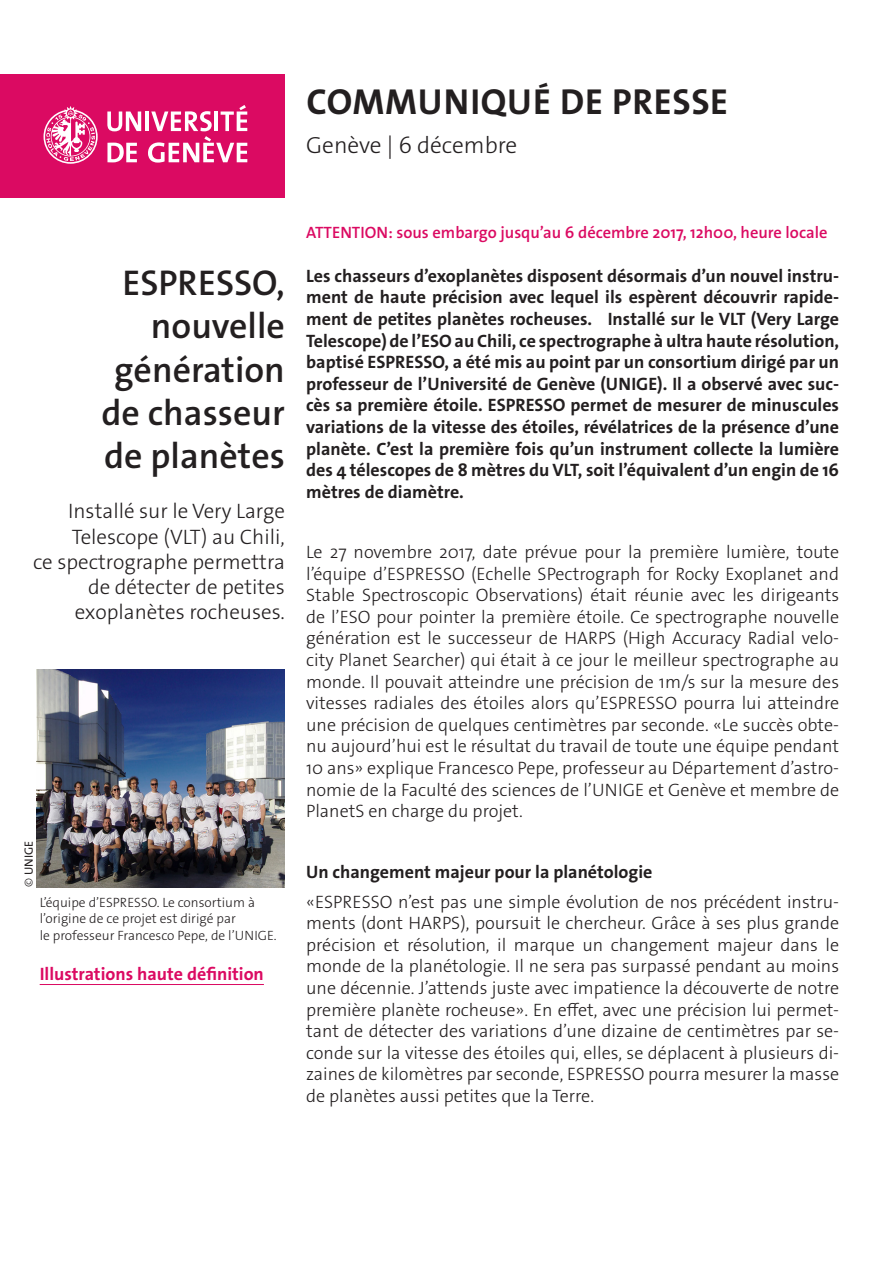
<style>
.page{position:relative;width:893px;height:1263px;background:#fff}
.page>*{position:absolute;margin:0;border:0;box-sizing:border-box;transform-origin:0 0}
._4__texte_courant{font:700 36.3px "The Sans Os F";letter-spacing:.02em;color:#231f20}
._1__grand_titre{font:600 36px/43.2px "The Sans Os F";color:#231f20;text-align:right}
._4__texte_courant-2{font:300 23.4px "The Sans Os F";color:#231f20}
._1__grand_titre-2{font:300 21px/25.2px "The Sans Os F";color:#231f20;text-align:right}
._4__texte_courant-3{font:300 18px/21.6px "The Sans Os F";color:#231f20;text-align:justify}
._4__texte_courant-4{font:700 18px/21.6px "The Sans Os F";color:#231f20;text-align:justify}
.t1{font:700 18px "The Sans Os F";color:#db0a62}
.embargo{font:600 16.5px "The Sans Os F";color:#db0a62}
.t2{font:300 13.5px "The Sans Os F";color:#231f20}
.t3{font:12px "The Sans Os F";letter-spacing:.01em;color:#231f20}
.s1{font-weight:300}
</style>
<div class="page">
<div style="left:0;top:74px;width:285px;height:124px;background:#db0a62"></div>
<svg style="left:44px;top:106px;width:54px;height:58px"></svg>
<svg style="left:107px;top:111px;width:34px;height:20px"></svg>
<hr style="left:145px;top:111px;width:4px;height:20px;background:#fff">
<svg style="left:107px;top:143px;width:30px;height:19px"></svg>
<svg style="left:148px;top:105px;width:99px;height:58px"></svg>
<img style="left:37px;top:670px;width:248px;height:217px">
<hr style="left:40px;top:984px;width:224px;height:1px;background:#db0a62">
<p class="_4__texte_courant" style="left:306px;top:78px;width:423px">COMMUNIQUÉ DE PRESSE</p>
<p class="_4__texte_courant-2" style="left:306px;top:130px;width:213px">Genève | 6 décembre</p>
<p class="_1__grand_titre" style="left:102px;top:262px;width:185px">ESPRESSO, nouvelle génération de chasseur de planètes</p>
<p class="_1__grand_titre-2" style="left:33px;top:499px;width:253px">Installé sur le Very Large<br>Telescope (VLT) au Chili,<br>ce spectrographe permettra de détecter de petites exoplanètes rocheuses.</p>
<p class="t3" style="left:21px;top:887px;width:48px;rotate:-90deg"><span class="s1">©</span> UNIGE</p>
<p class="t2" style="left:40px;top:894px;width:217px">L’équipe d’ESPRESSO. Le consortium à</p>
<p class="t2" style="left:40px;top:910px;width:198px">l’origine de ce projet est dirigé par</p>
<p class="t2" style="left:40px;top:926px;width:239px">le professeur Francesco Pepe, de l’UNIGE.</p>
<p class="t1" style="left:40px;top:963px;width:226px">Illustrations haute définition</p>
<p class="embargo" style="left:306px;top:222px;width:523px">ATTENTION: sous embargo jusqu’au 6 décembre 2017, 12h00, heure locale</p>
<p class="_4__texte_courant-4" style="left:306px;top:265px;width:534px">Les chasseurs d’exoplanètes disposent désormais d’un nouvel instru&shy;ment de haute précision avec lequel ils espèrent découvrir rapide&shy;ment de petites planètes rocheuses. Installé sur le VLT (Very Large Telescope) de l’ESO au Chili, ce spectrographe à ultra haute résolution, baptisé ESPRESSO, a été mis au point par un consortium dirigé par un professeur de l’Université de Genève (UNIGE). Il a observé avec suc&shy;cès sa première étoile. ESPRESSO permet de mesurer de minuscules variations de la vitesse des étoiles, révélatrices de la présence d’une planète. C’est la première fois qu’un instrument collecte la lumière des 4 télescopes de 8 mètres du VLT, soit l’équivalent d’un engin de 16 mètres de diamètre.</p>
<p class="_4__texte_courant-3" style="left:306px;top:541px;width:534px">Le 27 novembre 2017, date prévue pour la première lumière, toute l’équipe d’ESPRESSO (Echelle SPectrograph for Rocky Exoplanet and Stable Spectroscopic Observations) était réunie avec les dirigeants de l’ESO pour pointer la première étoile. Ce spectrographe nouvelle génération est le successeur de HARPS (High Accuracy Radial velo&shy;city Planet Searcher) qui était à ce jour le meilleur spectrographe au monde. Il pouvait atteindre une précision de 1m/s sur la mesure des vitesses radiales des étoiles alors qu’ESPRESSO pourra lui atteindre une précision de quelques centimètres par seconde. «Le succès obte&shy;nu aujourd’hui est le résultat du travail de toute une équipe pendant 10 ans» explique Francesco Pepe, professeur au Département d’astro&shy;nomie de la Faculté des sciences de l’UNIGE et Genève et membre de PlanetS en charge du projet.</p>
<p class="_4__texte_courant-4" style="left:306px;top:861px;width:348px">Un changement majeur pour la planétologie</p>
<p class="_4__texte_courant-3" style="left:306px;top:891px;width:534px">«ESPRESSO n’est pas une simple évolution de nos précédent instru&shy;ments (dont HARPS), poursuit le chercheur. Grâce à ses plus grande précision et résolution, il marque un changement majeur dans le monde de la planétologie. Il ne sera pas surpassé pendant au moins une décennie. J’attends juste avec impatience la découverte de notre première planète rocheuse». En effet, avec une précision lui permet&shy;tant de détecter des variations d’une dizaine de centimètres par se&shy;conde sur la vitesse des étoiles qui, elles, se déplacent à plusieurs di&shy;zaines de kilomètres par seconde, ESPRESSO pourra mesurer la masse de planètes aussi petites que la Terre.</p>
</div>
